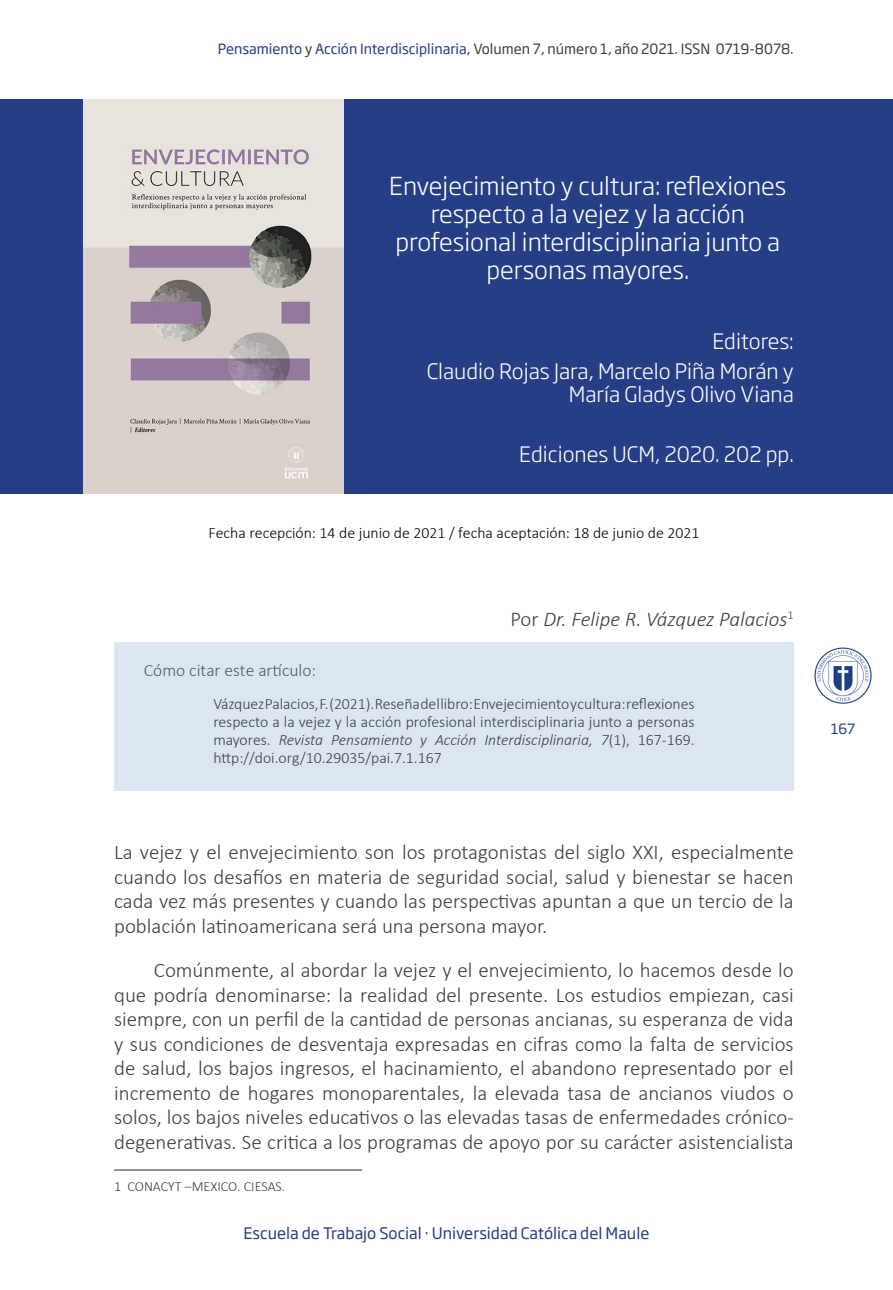
<style>
.page{position:relative;width:893px;height:1290px;background:#fff}
.page>*{position:absolute;margin:0;border:0;box-sizing:border-box;transform-origin:0 0}
.t1{font:300 24.5px/28px "Soho Gothic Pro";color:#fff;text-align:center}
.PARRAFO_NORMAL_OK{font:300 21px/24.5px "Calibri";color:#3e3e3f;text-align:justify}
.t2{font:300 21px/23.1px "Soho Gothic Pro";color:#fff;text-align:right}
.AUTOR_OK{font:italic 300 21px "Calibri";color:#3e3e3f}
.t3{font:300 17.5px "Calibri";color:#57585a}
.t4{font:300 15.75px/18px "Calibri";color:#3e3e3f;text-align:justify}
.FECHAS{font:300 15.75px "Calibri";color:#000}
.t5{font:15.75px "Soho Gothic Pro";color:#253e85}
.t6{font:14px "Soho Gothic Pro";color:#3e3e3f}
.t7{font:300 14px "Calibri";color:#3e3e3f}
.t8{font:14px "Soho Gothic Pro";color:#253e85}
.s1{color:#253e85}
.s2{font-style:normal}
.s3{font-style:italic}
</style>
<div class="page">
<img style="left:814px;top:647px;width:58px;height:57px">
<div style="left:0;top:99px;width:893px;height:395px;background:#253e85"></div>
<img style="left:83px;top:99px;width:261px;height:395px">
<div style="left:114px;top:642px;width:680px;height:148px;background:#dce6f2"></div>
<hr style="left:114px;top:1169px;width:248px;height:2px;background:#808285">
<p class="t6" style="left:218px;top:38px;width:577px"><span class="s1">Pensamiento</span> y <span class="s1">Acción Interdisciplinaria</span>, Volumen 7, número 1, año 2021. ISSN 0719-8078.</p>
<p class="t1" style="left:389px;top:171px;width:399px">Envejecimiento y cultura: reflexiones respecto a la vejez y la acción profesional interdisciplinaria junto a personas mayores.</p>
<p class="t2" style="left:712px;top:328px;width:83px">Editores:</p>
<p class="t2" style="left:427px;top:358px;width:369px">Claudio Rojas Jara, Marcelo Piña Morán y<br>María Gladys Olivo Viana</p>
<p class="t2" style="left:519px;top:441px;width:276px">Ediciones UCM, 2020. 202 pp.</p>
<p class="FECHAS" style="left:209px;top:523px;width:492px">Fecha recepción: 14 de junio de 2021 / fecha aceptación: 18 de junio de 2021</p>
<p class="AUTOR_OK" style="left:510px;top:606px;width:285px"><span class="s2">Por</span> Dr. Felipe R. Vázquez Palacios<sup>1</sup></p>
<p class="t3" style="left:144px;top:659px;width:174px">Cómo citar este artículo:</p>
<p class="t4" style="left:213px;top:694px;width:483px">Vázquez Palacios, F. (2021). Reseña del libro: Envejecimiento y cultura: reflexiones respecto a la vejez y la acción profesional interdisciplinaria junto a personas mayores. <span class="s3">Revista Pensamiento y Acción Interdisciplinaria, 7</span>(1), 167-169. http://doi.org/10.29035/pai.7.1.167</p>
<p class="PARRAFO_NORMAL_OK" style="left:114px;top:840px;width:681px">La vejez y el envejecimiento son los protagonistas del siglo XXI, especialmente cuando los desafíos en materia de seguridad social, salud y bienestar se hacen cada vez más presentes y cuando las perspectivas apuntan a que un tercio de la población latinoamericana será una persona mayor.</p>
<p class="PARRAFO_NORMAL_OK" style="left:114px;top:957px;width:681px;text-indent:40px">Comúnmente, al abordar la vejez y el envejecimiento, lo hacemos desde lo que podría denominarse: la realidad del presente. Los estudios empiezan, casi siempre, con un perfil de la cantidad de personas ancianas, su esperanza de vida y sus condiciones de desventaja expresadas en cifras como la falta de servicios de salud, los bajos ingresos, el hacinamiento, el abandono representado por el incremento de hogares monoparentales, la elevada tasa de ancianos viudos o solos, los bajos niveles educativos o las elevadas tasas de enfermedades crónico&shy;degenerativas. Se critica a los programas de apoyo por su carácter asistencialista</p>
<p class="t7" style="left:114px;top:1177px;width:173px">1 CONACYT –MEXICO. CIESAS.</p>
<p class="t5" style="left:244px;top:1221px;width:407px">Escuela de Trabajo Social · Universidad Católica del Maule</p>
<p class="t8" style="left:831px;top:717px;width:26px">167</p>
</div>
